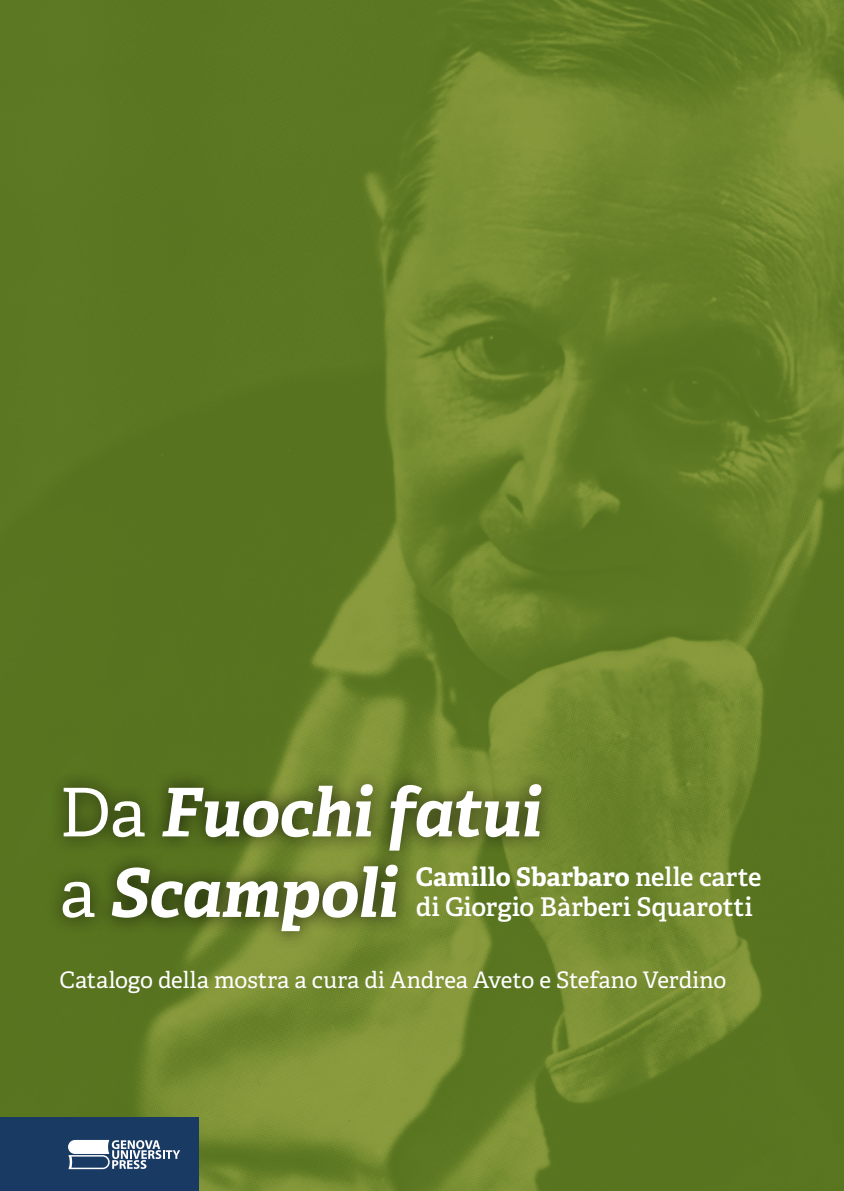
<style>
.page{position:relative;width:844px;height:1191px;background:#fff}
.page>*{position:absolute;margin:0;border:0;box-sizing:border-box;transform-origin:0 0}
.t1{font:italic 700 67.02px/80.5px "Adelle";letter-spacing:-.015em;color:#fff}
.t2{font:600 25.72px/31px "Adelle";letter-spacing:-.005em;color:#fff}
.t3{font:22.75px "Adelle";letter-spacing:-.005em;color:#fff}
.s1{font-weight:400;font-style:normal}
.s2{font-weight:700}
</style>
<div class="page">
<img style="left:0;top:0;width:843px;height:1191px">
<div style="left:46px;top:767px;width:511px;height:182px;background:#000;opacity:.7"></div>
<div style="left:0;top:1117px;width:198px;height:74px;background:#193b63"></div>
<svg style="left:68px;top:1139px;width:112px;height:30px"></svg>
<h1 class="t1" style="left:60px;top:773px;width:483px"><span class="s1">Da</span> Fuochi fatui <span class="s1">a</span> Scampoli</h1>
<p class="t2" style="left:416px;top:861px;width:347px"><span class="s2">Camillo Sbarbaro</span> nelle carte di Giorgio Bàrberi Squarotti</p>
<p class="t3" style="left:60px;top:966px;width:668px">Catalogo della mostra a cura di Andrea Aveto e Stefano Verdino</p>
</div>
